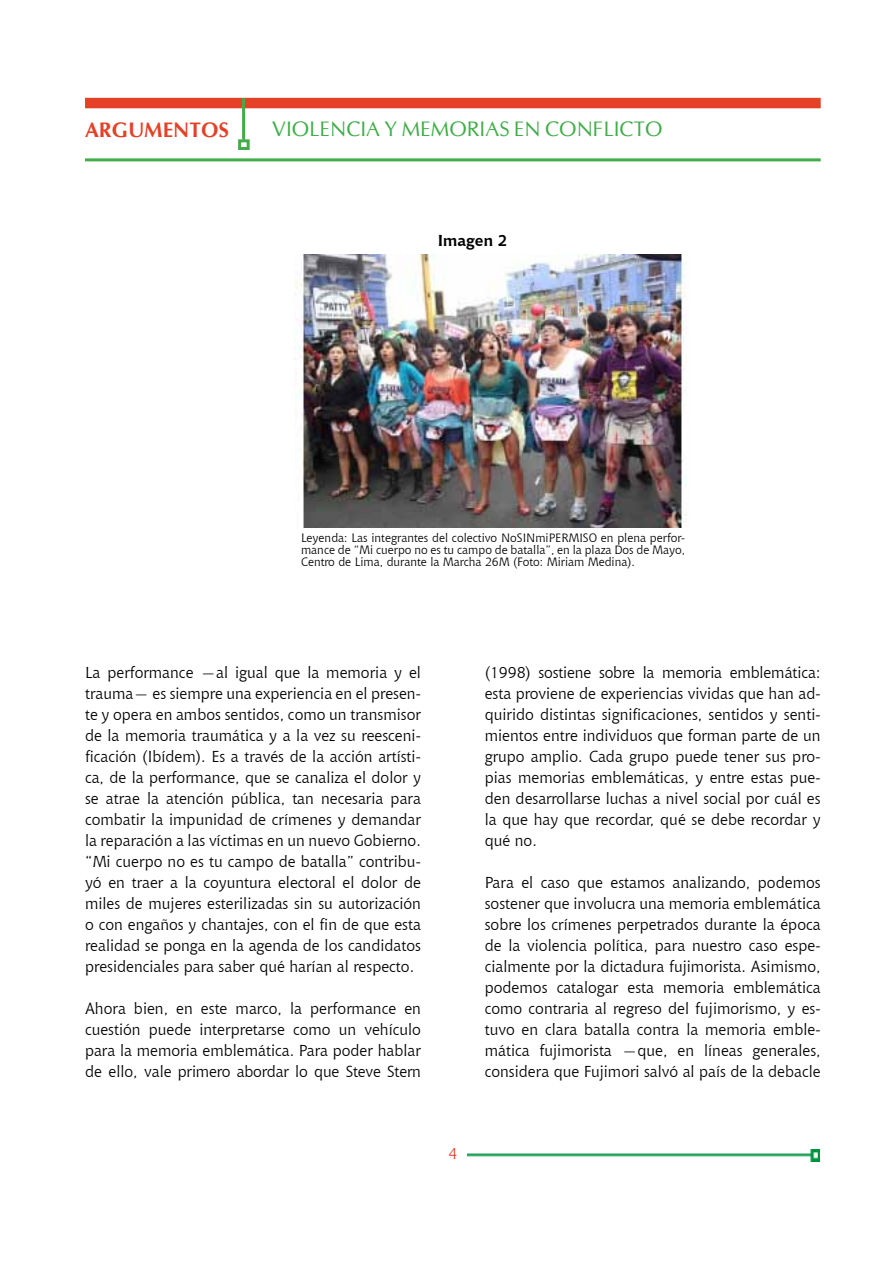
<style>
.page{position:relative;width:893px;height:1263px;background:#fff}
.page>*{position:absolute;margin:0;border:0;box-sizing:border-box;transform-origin:0 0}
.t1{font:21px "CG Omega";color:#41ad49}
.t2{font:700 21px "CG Omega";color:#e44126}
.t3{font:15.75px/21px "Chianti BT";color:#000;text-align:justify}
.t4{font:700 15.75px "Chianti BT";color:#000}
.t5{font:15.75px "Chianti BT";color:#e44126}
.t6{font:12px/12px "Chianti BT";color:#000;text-align:justify}
</style>
<div class="page">
<img style="left:467px;top:1150px;width:353px;height:12px">
<div style="left:85px;top:98px;width:736px;height:10px;background:#e44126"></div>
<hr style="left:242px;top:98px;width:3px;height:42px;background:#41ad49">
<div style="left:238px;top:139px;width:12px;height:11px;border:3px solid #41ad49"></div>
<hr style="left:85px;top:158px;width:736px;height:3px;background:#41ad49">
<img style="left:294px;top:254px;width:393px;height:274px">
<h1 class="t2" style="left:85px;top:117px;width:146px">ARGUMENTOS</h1>
<h1 class="t1" style="left:272px;top:116px;width:392px">VIOLENCIA Y MEMORIAS EN CONFLICTO</h1>
<p class="t4" style="left:438px;top:229px;width:71px">Imagen 2</p>
<p class="t6" style="left:301px;top:532px;width:386px">Leyenda: Las integrantes del colectivo NoSINmiPERMISO en plena perfor&shy;mance de “Mi cuerpo no es tu campo de batalla”, en la plaza Dos de Mayo, Centro de Lima, durante la Marcha 26M (Foto: Miriam Medina).</p>
<p class="t3" style="left:85px;top:661px;width:337px">La performance ―al igual que la memoria y el trauma― es siempre una experiencia en el presen&shy;te y opera en ambos sentidos, como un transmisor de la memoria traumática y a la vez su reesceni&shy;ficación (Ibídem). Es a través de la acción artísti&shy;ca, de la performance, que se canaliza el dolor y se atrae la atención pública, tan necesaria para combatir la impunidad de crímenes y demandar la reparación a las víctimas en un nuevo Gobierno. “Mi cuerpo no es tu campo de batalla” contribu&shy;yó en traer a la coyuntura electoral el dolor de miles de mujeres esterilizadas sin su autorización o con engaños y chantajes, con el fin de que esta realidad se ponga en la agenda de los candidatos presidenciales para saber qué harían al respecto.</p>
<p class="t3" style="left:85px;top:997px;width:337px">Ahora bien, en este marco, la performance en cuestión puede interpretarse como un vehículo para la memoria emblemática. Para poder hablar de ello, vale primero abordar lo que Steve Stern</p>
<p class="t5" style="left:448px;top:1142px;width:11px">4</p>
<p class="t3" style="left:485px;top:661px;width:337px">(1998) sostiene sobre la memoria emblemática: esta proviene de experiencias vividas que han ad&shy;quirido distintas significaciones, sentidos y senti&shy;mientos entre individuos que forman parte de un grupo amplio. Cada grupo puede tener sus pro&shy;pias memorias emblemáticas, y entre estas pue&shy;den desarrollarse luchas a nivel social por cuál es la que hay que recordar, qué se debe recordar y qué no.</p>
<p class="t3" style="left:485px;top:871px;width:337px">Para el caso que estamos analizando, podemos sostener que involucra una memoria emblemática sobre los crímenes perpetrados durante la época de la violencia política, para nuestro caso espe&shy;cialmente por la dictadura fujimorista. Asimismo, podemos catalogar esta memoria emblemática como contraria al regreso del fujimorismo, y es&shy;tuvo en clara batalla contra la memoria emble&shy;mática fujimorista ―que, en líneas generales, considera que Fujimori salvó al país de la debacle</p>
</div>
